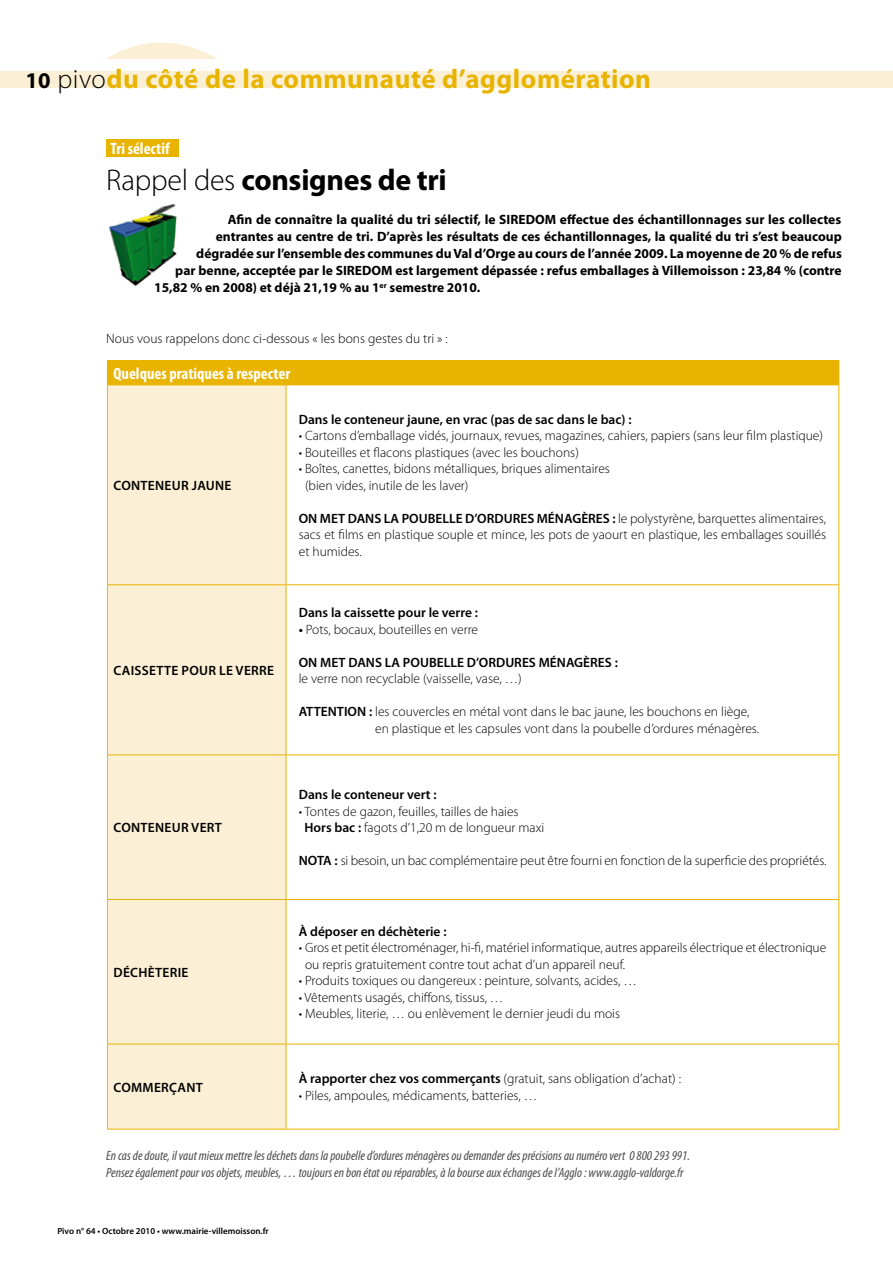
<style>
.page{position:relative;width:893px;height:1263px;background:#fff}
.page>*{position:absolute;margin:0;border:0;box-sizing:border-box;transform-origin:0 0}
.t1{font:700 30px "Myriad Pro";letter-spacing:-.01em;color:#000}
.t2{font:700 27px "Myriad Pro";letter-spacing:.02em;color:#e9b400}
.t3{font:700 condensed 16.5px "Myriad Pro";color:#fff}
.t4{font:300 13.5px/16.5px "Myriad Pro";color:#000}
.t5{font:700 13.5px "Myriad Pro";color:#000}
.t6{font:italic condensed 13.5px/17px "Myriad Pro";color:#4b4b4d}
.t7{font:600 13.5px "Myriad Pro";color:#000}
.t8{font:600 13.5px "Myriad Pro";letter-spacing:.02em;color:#000}
.t9{font:600 9px "Myriad Pro";color:#000}
.s1{font-size:22.5px;color:#000}
.s2{font-weight:300;color:#000}
.s3{font-weight:300}
.s4{font-weight:600}
</style>
<div class="page">
<div style="left:106px;top:139px;width:73px;height:17px;background:#e9b400"></div>
<div style="left:0;top:71px;width:893px;height:17px;background:#fbf0d5"></div>
<svg style="left:107px;top:42px;width:110px;height:17px"></svg>
<div style="left:107px;top:361px;width:732px;height:24px;background:#e9b400"></div>
<div style="left:108px;top:386px;width:178px;height:743px;background:#fbf0d5"></div>
<hr style="left:107px;top:360px;width:179px;height:1px;background:#e9b400">
<hr style="left:286px;top:360px;width:553px;height:1px;background:#e9b400">
<hr style="left:107px;top:385px;width:179px;height:1px;background:#e9b400">
<hr style="left:107px;top:385px;width:1px;height:199px;background:#e9b400">
<hr style="left:286px;top:385px;width:553px;height:1px;background:#e9b400">
<hr style="left:286px;top:385px;width:1px;height:199px;background:#e9b400">
<hr style="left:838px;top:385px;width:1px;height:199px;background:#e9b400">
<hr style="left:107px;top:584px;width:179px;height:1px;background:#e9b400">
<hr style="left:107px;top:585px;width:1px;height:169px;background:#e9b400">
<hr style="left:286px;top:584px;width:553px;height:1px;background:#e9b400">
<hr style="left:286px;top:585px;width:1px;height:169px;background:#e9b400">
<hr style="left:838px;top:585px;width:1px;height:169px;background:#e9b400">
<hr style="left:107px;top:754px;width:179px;height:1px;background:#e9b400">
<hr style="left:107px;top:755px;width:1px;height:144px;background:#e9b400">
<hr style="left:286px;top:754px;width:553px;height:1px;background:#e9b400">
<hr style="left:286px;top:755px;width:1px;height:144px;background:#e9b400">
<hr style="left:838px;top:755px;width:1px;height:144px;background:#e9b400">
<hr style="left:107px;top:899px;width:179px;height:1px;background:#e9b400">
<hr style="left:107px;top:900px;width:1px;height:144px;background:#e9b400">
<hr style="left:286px;top:899px;width:553px;height:1px;background:#e9b400">
<hr style="left:286px;top:900px;width:1px;height:144px;background:#e9b400">
<hr style="left:838px;top:900px;width:1px;height:144px;background:#e9b400">
<hr style="left:107px;top:1044px;width:179px;height:1px;background:#e9b400">
<hr style="left:107px;top:1044px;width:1px;height:85px;background:#e9b400">
<hr style="left:286px;top:1044px;width:553px;height:1px;background:#e9b400">
<hr style="left:286px;top:1044px;width:1px;height:85px;background:#e9b400">
<hr style="left:838px;top:1044px;width:1px;height:85px;background:#e9b400">
<hr style="left:107px;top:1129px;width:179px;height:1px;background:#e9b400">
<hr style="left:286px;top:1129px;width:553px;height:1px;background:#e9b400">
<img style="left:109px;top:204px;width:68px;height:83px">
<h2 class="t2" style="left:26px;top:61px;width:627px"><span class="s1">10</span> <span class="s2">pivo</span>du côté de la communauté d’agglomération</h2>
<p class="t3" style="left:111px;top:138px;width:61px">Tri sélectif</p>
<h1 class="t1" style="left:106px;top:160px;width:342px"><span class="s3">Rappel des</span> consignes de tri</h1>
<p class="t5" style="left:228px;top:211px;width:615px">Afin de connaître la qualité du tri sélectif, le SIREDOM effectue des échantillonnages sur les collectes</p>
<p class="t5" style="left:216px;top:228px;width:627px">entrantes au centre de tri. D’après les résultats de ces échantillonnages, la qualité du tri s’est beaucoup</p>
<p class="t5" style="left:196px;top:245px;width:647px">dégradée sur l’ensemble des communes du Val d’Orge au cours de l’année 2009. La moyenne de 20 % de refus</p>
<p class="t5" style="left:175px;top:262px;width:668px">par benne, acceptée par le SIREDOM est largement dépassée : refus emballages à Villemoisson : 23,84 % (contre</p>
<p class="t5" style="left:154px;top:279px;width:328px">15,82 % en 2008) et déjà 21,19 % au 1<sup>er</sup> semestre 2010.</p>
<p class="t4" style="left:106px;top:331px;width:343px">Nous vous rappelons donc ci-dessous « les bons gestes du tri » :</p>
<p class="t3" style="left:113px;top:363px;width:178px">Quelques pratiques à respecter</p>
<p class="t7" style="left:114px;top:477px;width:18px">Conteneur</p>
<p class="t7" style="left:192px;top:477px;width:15px">Jaune</p>
<p class="t7" style="left:114px;top:662px;width:17px">Caissette</p>
<p class="t7" style="left:182px;top:662px;width:10px">pour</p>
<p class="t7" style="left:219px;top:662px;width:26px">le verre</p>
<p class="t7" style="left:114px;top:819px;width:18px">Conteneur</p>
<p class="t7" style="left:191px;top:819px;width:9px">vert</p>
<p class="t7" style="left:114px;top:964px;width:9px">déchèterie</p>
<p class="t8" style="left:114px;top:1078px;width:91px">COMMERÇANT</p>
<p class="t7" style="left:299px;top:411px;width:334px">Dans le conteneur jaune, en vrac (pas de sac dans le bac) :</p>
<p class="t4" style="left:299px;top:428px;width:526px">• Cartons d’emballage vidés, journaux, revues, magazines, cahiers, papiers (sans leur film plastique)</p>
<p class="t4" style="left:299px;top:444px;width:282px">• Bouteilles et flacons plastiques (avec les bouchons)</p>
<p class="t4" style="left:305px;top:461px;width:306px;text-indent:-6px">• Boîtes, canettes, bidons métalliques, briques alimentaires (bien vides, inutile de les laver)</p>
<p class="t4" style="left:299px;top:510px;width:529px;text-align:justify"><span class="s4">ON MET DANS LA POUBELLE D’ORDURES MÉNAGÈRES :</span> le polystyrène, barquettes alimentaires, sacs et films en plastique souple et mince, les pots de yaourt en plastique, les emballages souillés et humides.</p>
<p class="t7" style="left:299px;top:604px;width:181px">Dans la caissette pour le verre :</p>
<p class="t4" style="left:299px;top:621px;width:181px"><span class="s4">•</span> Pots, bocaux, bouteilles en verre</p>
<p class="t7" style="left:299px;top:653px;width:321px">ON MET DANS LA POUBELLE D’ORDURES MÉNAGÈRES :</p>
<p class="t4" style="left:299px;top:671px;width:225px">le verre non recyclable (vaisselle, vase, …)</p>
<p class="t4" style="left:375px;top:704px;width:385px;text-indent:-76px"><span class="s4">ATTENTION :</span> les couvercles en métal vont dans le bac jaune, les bouchons en liège, en plastique et les capsules vont dans la poubelle d’ordures ménagères.</p>
<p class="t7" style="left:299px;top:786px;width:139px">Dans le conteneur vert :</p>
<p class="t4" style="left:304px;top:803px;width:241px;text-indent:-6px">• Tontes de gazon, feuilles, tailles de haies<br><span class="s4">Hors bac :</span> fagots d’1,20 m de longueur maxi</p>
<p class="t4" style="left:299px;top:853px;width:529px"><span class="s4">NOTA :</span> si besoin, un bac complémentaire peut être fourni en fonction de la superficie des propriétés.</p>
<p class="t7" style="left:299px;top:922px;width:149px">À déposer en déchèterie :</p>
<p class="t4" style="left:305px;top:939px;width:523px;text-indent:-6px">• Gros et petit électroménager, hi-fi, matériel informatique, autres appareils électrique et électronique ou repris gratuitement contre tout achat d’un appareil neuf.</p>
<p class="t4" style="left:299px;top:972px;width:340px">• Produits toxiques ou dangereux : peinture, solvants, acides, …</p>
<p class="t4" style="left:299px;top:989px;width:206px">• Vêtements usagés, chiffons, tissus, …</p>
<p class="t4" style="left:299px;top:1005px;width:323px">• Meubles, literie, … ou enlèvement le dernier jeudi du mois</p>
<p class="t4" style="left:299px;top:1071px;width:384px"><span class="s4">À rapporter chez vos commerçants</span> (gratuit, sans obligation d’achat) :</p>
<p class="t4" style="left:299px;top:1087px;width:240px">• Piles, ampoules, médicaments, batteries, …</p>
<p class="t6" style="left:106px;top:1146px;width:585px">En cas de doute, il vaut mieux mettre les déchets dans la poubelle d’ordures ménagères ou demander des précisions au numéro vert 0 800 293 991.<br>Pensez également pour vos objets, meubles, … toujours en bon état ou réparables, à la bourse aux échanges de l’Agglo : www.agglo-valdorge.fr</p>
<p class="t9" style="left:57px;top:1226px;width:213px">Pivo n° 64 • Octobre 2010 • www.mairie-villemoisson.fr</p>
</div>
